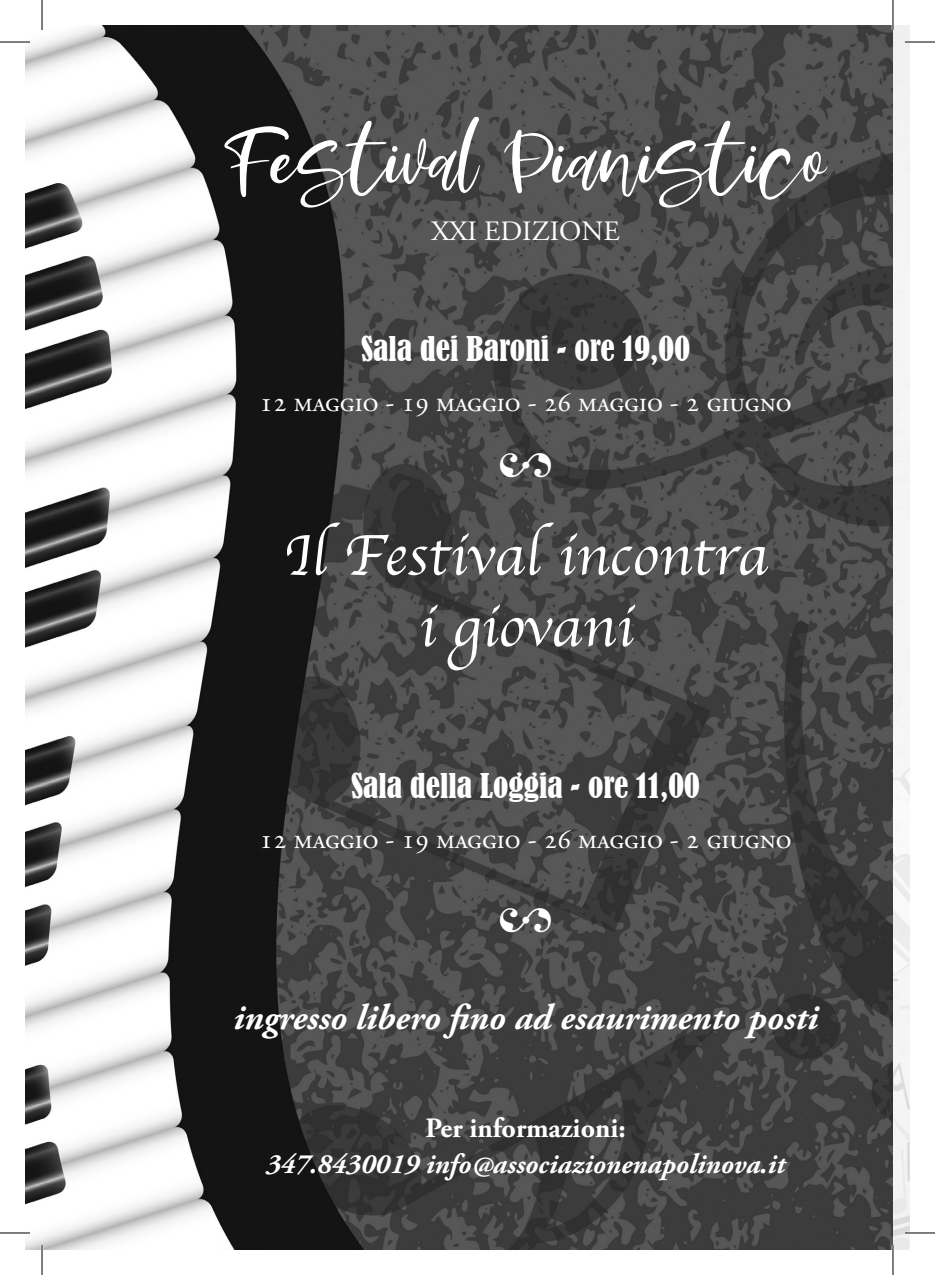
<style>
.page{position:relative;width:935px;height:1275px;background:#fff}
.page>*{position:absolute;margin:0;border:0;box-sizing:border-box;transform-origin:0 0}
.Normale{font:96px "Moskova";color:#fff}
.Normale-2{font:60px "Apple Chancery";color:#fff}
.Normale-3{font:48px "Adobe Garamond Pro";color:#fff}
.Normale-4{font:italic 700 36px "Adobe Garamond Pro";color:#fff}
.Normale-5{font:condensed 32px "Bernard";color:#fff}
.Normale-6{font:28px "Adobe Garamond Pro";color:#fff}
.Normale-7{font:italic 700 28px "Adobe Garamond Pro";color:#fff}
.Normale-8{font:700 28px "Adobe Garamond Pro";color:#fff}
</style>
<div class="page">
<img style="left:25px;top:25px;width:884px;height:1225px">
<hr style="left:0;top:41px;width:30px;height:2px;background:#fff">
<hr style="left:904px;top:41px;width:30px;height:2px;background:#fff">
<hr style="left:0;top:1231px;width:30px;height:3px;background:#fff">
<hr style="left:904px;top:1231px;width:30px;height:3px;background:#fff">
<hr style="left:41px;top:0;width:2px;height:30px;background:#fff">
<hr style="left:41px;top:1245px;width:2px;height:30px;background:#fff">
<hr style="left:891px;top:0;width:3px;height:30px;background:#fff">
<hr style="left:891px;top:1245px;width:3px;height:30px;background:#fff">
<hr style="left:0;top:42px;width:30px;height:1px;background:#000">
<hr style="left:904px;top:42px;width:30px;height:1px;background:#000">
<hr style="left:0;top:1232px;width:30px;height:1px;background:#000">
<hr style="left:904px;top:1232px;width:30px;height:1px;background:#000">
<hr style="left:42px;top:0;width:1px;height:30px;background:#000">
<hr style="left:42px;top:1245px;width:1px;height:30px;background:#000">
<hr style="left:892px;top:0;width:1px;height:30px;background:#000">
<hr style="left:892px;top:1245px;width:1px;height:30px;background:#000">
<p class="Normale" style="left:224px;top:110px;width:603px">Festival Pianistico</p>
<p class="Normale-6" style="left:431px;top:215px;width:190px">XXI EDIZIONE</p>
<p class="Normale-5" style="left:361px;top:330px;width:330px">Sala dei Baroni - ore 19,00</p>
<p class="Normale-6" style="left:259px;top:386px;width:534px">12 maggio - 19 maggio - 26 maggio - 2 giugno</p>
<p class="Normale-3" style="left:498px;top:436px;width:56px">2</p>
<p class="Normale-2" style="left:283px;top:507px;width:486px">Il Festival incontra</p>
<p class="Normale-2" style="left:418px;top:579px;width:217px">i giovani</p>
<p class="Normale-5" style="left:351px;top:767px;width:350px">Sala della Loggia - ore 11,00</p>
<p class="Normale-6" style="left:259px;top:822px;width:534px">12 maggio - 19 maggio - 26 maggio - 2 giugno</p>
<p class="Normale-3" style="left:498px;top:890px;width:56px">2</p>
<p class="Normale-4" style="left:233px;top:996px;width:586px">ingresso libero fino ad esaurimento posti</p>
<p class="Normale-8" style="left:425px;top:1111px;width:202px">Per informazioni:</p>
<p class="Normale-7" style="left:266px;top:1147px;width:520px">347.8430019 info@associazionenapolinova.it</p>
</div>
